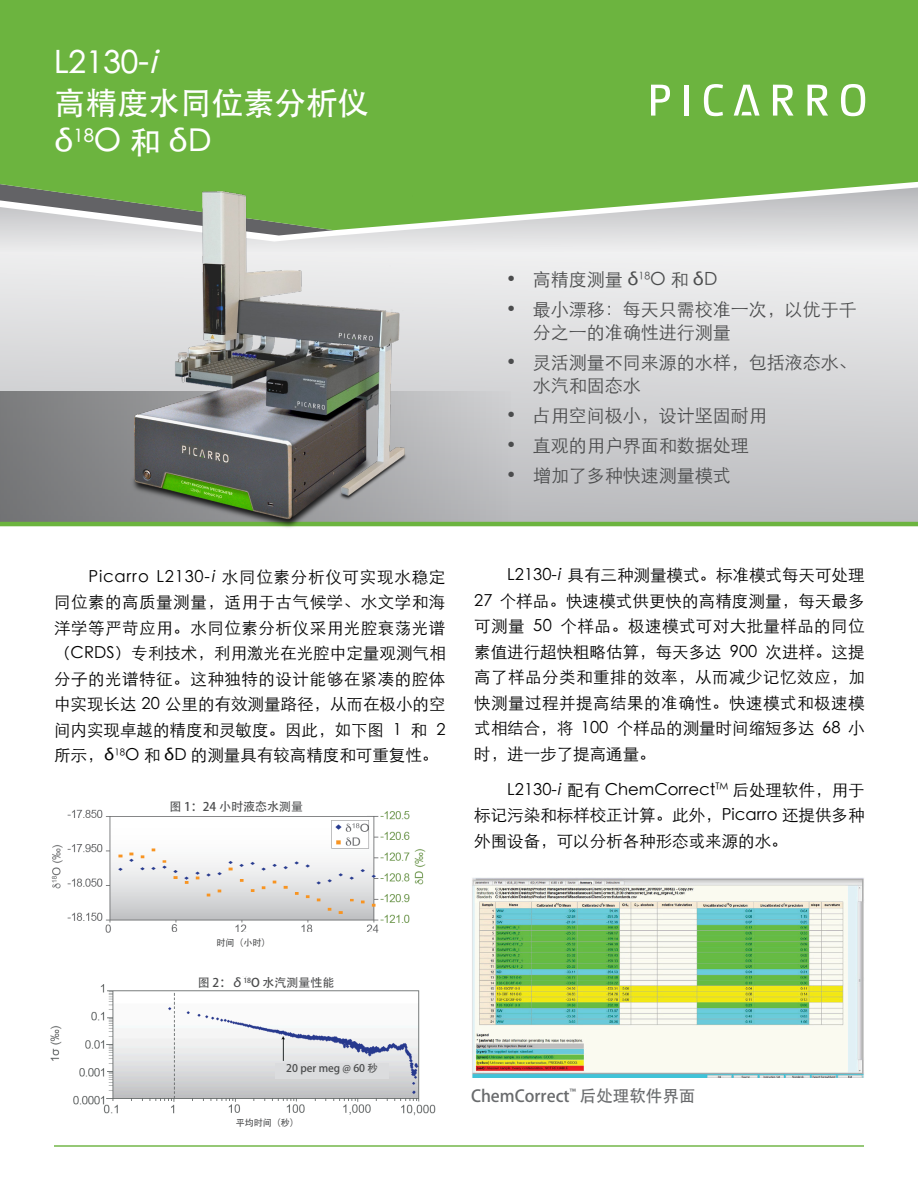
<style>
.page{position:relative;width:918px;height:1188px;background:#fff}
.page>*{position:absolute;margin:0;border:0;box-sizing:border-box;transform-origin:0 0}
.t1{font:500 31.5px "ST Heiti SC";color:#fff}
.t2{font:300 18px/23.2px "ST Heiti SC";color:#4b4c4d}
.Paragraph_Style20{font:300 16.5px/25.5px "ST Heiti SC";color:#000;text-align:justify}
.Paragraph_Style5{font:300 16.5px/25.5px "ST Heiti SC";color:#000;text-align:justify}
.Paragraph_Style2{font:16.5px "Adobe Heiti Std";color:#696b6d}
.t3{font:12px "Adobe Heiti Std";color:#4b4c4d}
.t4{font:10.5px "Adobe Heiti Std";color:#4b4c4d}
.t5{font:9px "Adobe Heiti Std";color:#4b4c4d}
.s1{font-style:italic}
</style>
<div class="page">
<svg style="left:0;top:252px;width:918px;height:270px;background:#d7d7d9"></svg>
<div style="left:0;top:171px;width:918px;height:81px;background:#e9e9ea"></div>
<svg style="left:0;top:391px;width:511px;height:131px;background:#999a9b"></svg>
<div style="left:0;top:230px;width:918px;height:9px;background:#e0e0e2"></div>
<svg style="left:0;top:230px;width:120px;height:5px"></svg>
<svg style="left:0;top:0;width:918px;height:230px;background:#75b64c"></svg>
<svg style="left:651px;top:85px;width:19px;height:31px"></svg>
<hr style="left:684px;top:85px;width:4px;height:31px;background:#fff">
<svg style="left:704px;top:84px;width:19px;height:32px"></svg>
<svg style="left:773px;top:85px;width:21px;height:31px"></svg>
<svg style="left:808px;top:85px;width:20px;height:31px"></svg>
<svg style="left:841px;top:84px;width:24px;height:32px"></svg>
<svg style="left:734px;top:85px;width:26px;height:31px"></svg>
<hr style="left:0;top:522px;width:918px;height:4px;background:#6cb43f">
<img style="left:120px;top:177px;width:306px;height:350px">
<hr style="left:54px;top:1145px;width:810px;height:2px;background:#73b64a">
<img style="left:472px;top:877px;width:392px;height:200px">
<img style="left:51px;top:809px;width:375px;height:124px">
<div style="left:111px;top:932px;width:265px;height:19px;background:#fff"></div>
<div style="left:106px;top:799px;width:261px;height:17px;background:#fff"></div>
<img style="left:50px;top:976px;width:386px;height:140px">
<div style="left:275px;top:1064px;width:114px;height:15px;background:#dbdcde"></div>
<div style="left:136px;top:977px;width:261px;height:13px;background:#fff"></div>
<p class="t1" style="left:54px;top:46px;width:111px">L2130-<span class="s1">i</span></p>
<p class="t1" style="left:54px;top:85px;width:316px">高精度水同位素分析仪</p>
<p class="t1" style="left:54px;top:124px;width:159px">δ<sup>18</sup>O 和 δD</p>
<p class="t2" style="left:506px;top:266px;width:213px">• 高精度测量 δ<sup>18</sup>O 和 δD</p>
<p class="t2" style="left:533px;top:296px;width:325px;text-indent:-27px">• 最小漂移：每天只需校准一次，以优于千分之一的准确性进行测量</p>
<p class="t2" style="left:533px;top:349px;width:325px;text-indent:-27px">• 灵活测量不同来源的水样，包括液态水、水汽和固态水</p>
<p class="t2" style="left:506px;top:402px;width:262px">• 占用空间极小，设计坚固耐用</p>
<p class="t2" style="left:506px;top:432px;width:244px">• 直观的用户界面和数据处理</p>
<p class="t2" style="left:506px;top:462px;width:226px">• 增加了多种快速测量模式</p>
<p class="Paragraph_Style20" style="left:54px;top:562px;width:393px">　　Picarro L2130-<span class="s1">i</span> 水同位素分析仪可实现水稳定同位素的高质量测量，适用于古气候学、水文学和海洋学等严苛应用。水同位素分析仪采用光腔衰荡光谱（CRDS）专利技术，利用激光在光腔中定量观测气相分子的光谱特征。这种独特的设计能够在紧凑的腔体中实现长达 20 公里的有效测量路径，从而在极小的空间内实现卓越的精度和灵敏度。因此，如下图 1 和 2所示，δ<sup>18</sup>O 和 δD 的测量具有较高精度和可重复性。</p>
<p class="t3" style="left:169px;top:800px;width:135px">图 1：24 小时液态水测量</p>
<p class="Paragraph_Style5" style="left:474px;top:561px;width:392px">　　L2130-<span class="s1">i</span> 具有三种测量模式。标准模式每天可处理27 个样品。快速模式供更快的高精度测量，每天最多可测量 50 个样品。极速模式可对大批量样品的同位素值进行超快粗略估算，每天多达 900 次进样。这提高了样品分类和重排的效率，从而减少记忆效应，加快测量过程并提高结果的准确性。快速模式和极速模式相结合，将 100 个样品的测量时间缩短多达 68 小时，进一步了提高通量。</p>
<p class="Paragraph_Style20" style="left:474px;top:775px;width:392px">　　L2130-<span class="s1">i</span> 配有 ChemCorrect<sup>TM</sup> 后处理软件，用于标记污染和标样校正计算。此外，Picarro 还提供多种外围设备，可以分析各种形态或来源的水。</p>
<p class="t5" style="left:216px;top:937px;width:55px">时间（小时）</p>
<p class="t3" style="left:198px;top:975px;width:138px">图 2：δ<sup>18</sup>O 水汽测量性能</p>
<p class="t4" style="left:286px;top:1062px;width:93px">20 per meg @ 60 秒</p>
<p class="t5" style="left:236px;top:1118px;width:64px">平均时间（秒）</p>
<p class="Paragraph_Style2" style="left:471px;top:1086px;width:226px">ChemCorrect<sup>™</sup> 后处理软件界面</p>
</div>
